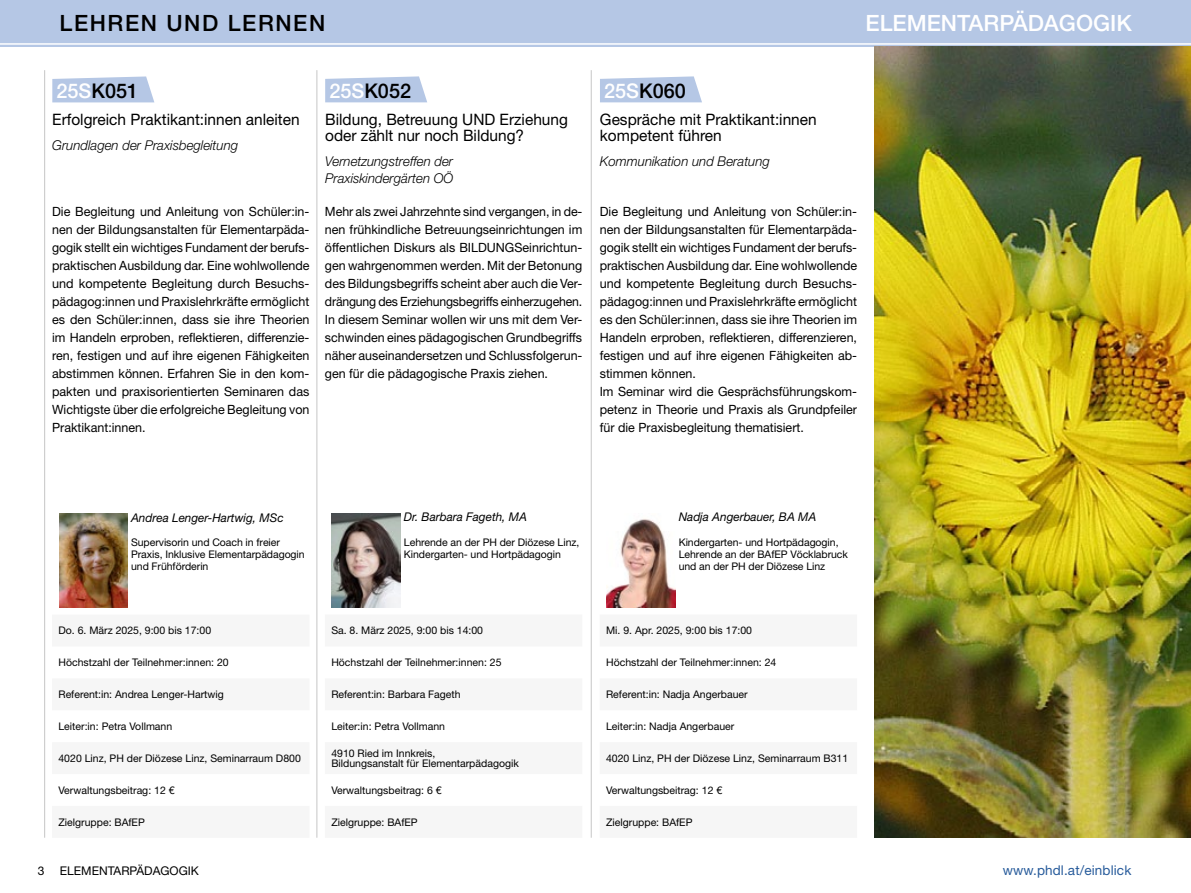
<style>
.page{position:relative;width:1191px;height:893px;background:#fff}
.page>*{position:absolute;margin:0;border:0;box-sizing:border-box;transform-origin:0 0}
.t1{font:500 22.5px "Helvetica Neue LT Std";color:#fff}
.t2{font:500 22.5px "Helvetica Neue LT Std";letter-spacing:.07em;color:#000}
.t3{font:500 20.25px "Helvetica Neue LT Std";color:#000}
.t4{font:15.75px/16.5px "Helvetica Neue LT Std";color:#000}
.t5{font:italic 300 13.5px/16.5px "Helvetica Neue LT Std";color:#000}
.t6{font:13.5px "Helvetica Neue LT Std";letter-spacing:.01em;color:#275b9b}
.t7{font:12.75px/18px "Helvetica Neue LT Std";color:#000;text-align:justify}
.t8{font:italic 12px "Helvetica Neue LT Std";color:#000}
.t9{font:12px "Helvetica Neue LT Std";color:#000}
.t10{font:10.5px/12px "Helvetica Neue LT Std";color:#000}
.s1{color:#fff}
</style>
<div class="page">
<div style="left:0;top:0;width:1191px;height:47px;background:#b5c7e5"></div>
<hr style="left:0;top:43px;width:1191px;height:2px;background:#fff">
<svg style="left:325px;top:76px;width:102px;height:26px;background:#bccce7"></svg>
<img style="left:332px;top:513px;width:68px;height:94px">
<img style="left:874px;top:47px;width:317px;height:791px">
<svg style="left:52px;top:76px;width:102px;height:26px;background:#bccce7"></svg>
<img style="left:59px;top:513px;width:69px;height:94px">
<svg style="left:600px;top:76px;width:102px;height:26px;background:#bccce7"></svg>
<img style="left:607px;top:519px;width:68px;height:88px">
<hr style="left:44px;top:70px;width:1px;height:768px;background:#c6c6c6">
<hr style="left:316px;top:70px;width:1px;height:768px;background:#c6c6c6">
<hr style="left:591px;top:70px;width:1px;height:768px;background:#c6c6c6">
<h1 class="t2" style="left:60px;top:10px;width:267px">LEHREN UND LERNEN</h1>
<h1 class="t1" style="left:865px;top:10px;width:268px">ELEMENTARPÄDAGOGIK</h1>
<h2 class="t3" style="left:57px;top:79px;width:83px"><span class="s1">25S</span>K051</h2>
<p class="t4" style="left:52px;top:111px;width:249px">Erfolgreich Praktikant:innen anleiten</p>
<p class="t5" style="left:52px;top:137px;width:187px">Grundlagen der Praxisbegleitung</p>
<p class="t7" style="left:52px;top:202px;width:259px">Die Begleitung und Anleitung von Schüler:in&shy;nen der Bildungsanstalten für Elementarpäda&shy;gogik stellt ein wichtiges Fundament der berufs&shy;praktischen Ausbildung dar. Eine wohlwollende und kompetente Begleitung durch Besuchs&shy;pädagog:innen und Praxislehrkräfte ermöglicht es den Schüler:innen, dass sie ihre Theorien im Handeln erproben, reflektieren, differenzie&shy;ren, festigen und auf ihre eigenen Fähigkeiten abstimmen können. Erfahren Sie in den kom&shy;pakten und praxisorientierten Seminaren das Wichtigste über die erfolgreiche Begleitung von Praktikant:innen.</p>
<h2 class="t3" style="left:329px;top:79px;width:83px"><span class="s1">25S</span>K052</h2>
<p class="t4" style="left:325px;top:111px;width:244px">Bildung, Betreuung UND Erziehung oder zählt nur noch Bildung?</p>
<p class="t5" style="left:325px;top:153px;width:130px">Vernetzungstreffen der<br>Praxiskindergärten OÖ</p>
<p class="t7" style="left:325px;top:202px;width:259px">Mehr als zwei Jahrzehnte sind vergangen, in de&shy;nen frühkindliche Betreuungseinrichtungen im öffentlichen Diskurs als BILDUNGSeinrichtun&shy;gen wahrgenommen werden. Mit der Betonung des Bildungsbegriffs scheint aber auch die Ver&shy;drängung des Erziehungsbegriffs einherzugehen.<br>In diesem Seminar wollen wir uns mit dem Ver&shy;schwinden eines pädagogischen Grundbegriffs näher auseinandersetzen und Schlussfolgerun&shy;gen für die pädagogische Praxis ziehen.</p>
<h2 class="t3" style="left:604px;top:79px;width:83px"><span class="s1">25S</span>K060</h2>
<p class="t4" style="left:600px;top:111px;width:218px">Gespräche mit Praktikant:innen kompetent führen</p>
<p class="t5" style="left:600px;top:153px;width:171px">Kommunikation und Beratung</p>
<p class="t7" style="left:600px;top:202px;width:259px;text-align:left">Die Begleitung und Anleitung von Schüler:in&shy;nen der Bildungsanstalten für Elementarpäda&shy;gogik stellt ein wichtiges Fundament der berufs&shy;praktischen Ausbildung dar. Eine wohlwollende und kompetente Begleitung durch Besuchs&shy;pädagog:innen und Praxislehrkräfte ermöglicht es den Schüler:innen, dass sie ihre Theorien im Handeln erproben, reflektieren, differenzieren, festigen und auf ihre eigenen Fähigkeiten ab&shy;stimmen können.<br>Im Seminar wird die Gesprächsführungskom&shy;petenz in Theorie und Praxis als Grundpfeiler für die Praxisbegleitung thematisiert.</p>
<p class="t8" style="left:131px;top:510px;width:154px">Andrea Lenger-Hartwig, MSc</p>
<p class="t10" style="left:131px;top:536px;width:175px">Supervisorin und Coach in freier<br>Praxis, Inklusive Elementarpädagogin und Frühförderin</p>
<p class="t10" style="left:58px;top:624px;width:154px">Do. 6. März 2025, 9:00 bis 17:00</p>
<p class="t10" style="left:58px;top:656px;width:172px">Höchstzahl der Teilnehmer:innen: 20</p>
<p class="t10" style="left:58px;top:688px;width:167px">Referent:in: Andrea Lenger-Hartwig</p>
<p class="t10" style="left:58px;top:720px;width:115px">Leiter:in: Petra Vollmann</p>
<p class="t10" style="left:58px;top:752px;width:244px">4020 Linz, PH der Diözese Linz, Seminarraum D800</p>
<p class="t10" style="left:58px;top:784px;width:118px">Verwaltungsbeitrag: 12 €</p>
<p class="t10" style="left:58px;top:816px;width:88px">Zielgruppe: BAfEP</p>
<p class="t8" style="left:404px;top:510px;width:124px">Dr. Barbara Fageth, MA</p>
<p class="t10" style="left:404px;top:536px;width:177px">Lehrende an der PH der Diözese Linz,<br>Kindergarten- und Hortpädagogin</p>
<p class="t10" style="left:331px;top:624px;width:153px">Sa. 8. März 2025, 9:00 bis 14:00</p>
<p class="t10" style="left:331px;top:656px;width:172px">Höchstzahl der Teilnehmer:innen: 25</p>
<p class="t10" style="left:331px;top:688px;width:131px">Referent:in: Barbara Fageth</p>
<p class="t10" style="left:331px;top:720px;width:115px">Leiter:in: Petra Vollmann</p>
<p class="t10" style="left:331px;top:747px;width:189px;line-height:10.5px">4910 Ried im Innkreis,<br>Bildungsanstalt für Elementarpädagogik</p>
<p class="t10" style="left:331px;top:784px;width:112px">Verwaltungsbeitrag: 6 €</p>
<p class="t10" style="left:331px;top:816px;width:88px">Zielgruppe: BAfEP</p>
<p class="t8" style="left:678px;top:510px;width:139px">Nadja Angerbauer, BA MA</p>
<p class="t10" style="left:678px;top:536px;width:171px">Kindergarten- und Hortpädagogin,<br>Lehrende an der BAfEP Vöcklabruck und an der PH der Diözese Linz</p>
<p class="t10" style="left:606px;top:624px;width:147px">Mi. 9. Apr. 2025, 9:00 bis 17:00</p>
<p class="t10" style="left:606px;top:656px;width:172px">Höchstzahl der Teilnehmer:innen: 24</p>
<p class="t10" style="left:606px;top:688px;width:143px">Referent:in: Nadja Angerbauer</p>
<p class="t10" style="left:606px;top:720px;width:130px">Leiter:in: Nadja Angerbauer</p>
<p class="t10" style="left:606px;top:752px;width:244px">4020 Linz, PH der Diözese Linz, Seminarraum B311</p>
<p class="t10" style="left:606px;top:784px;width:118px">Verwaltungsbeitrag: 12 €</p>
<p class="t10" style="left:606px;top:816px;width:88px">Zielgruppe: BAfEP</p>
<p class="t9" style="left:38px;top:864px;width:8px">3</p>
<p class="t9" style="left:60px;top:864px;width:140px">ELEMENTARPÄDAGOGIK</p>
<p class="t6" style="left:1002px;top:862px;width:130px">www.phdl.at/einblick</p>
</div>
